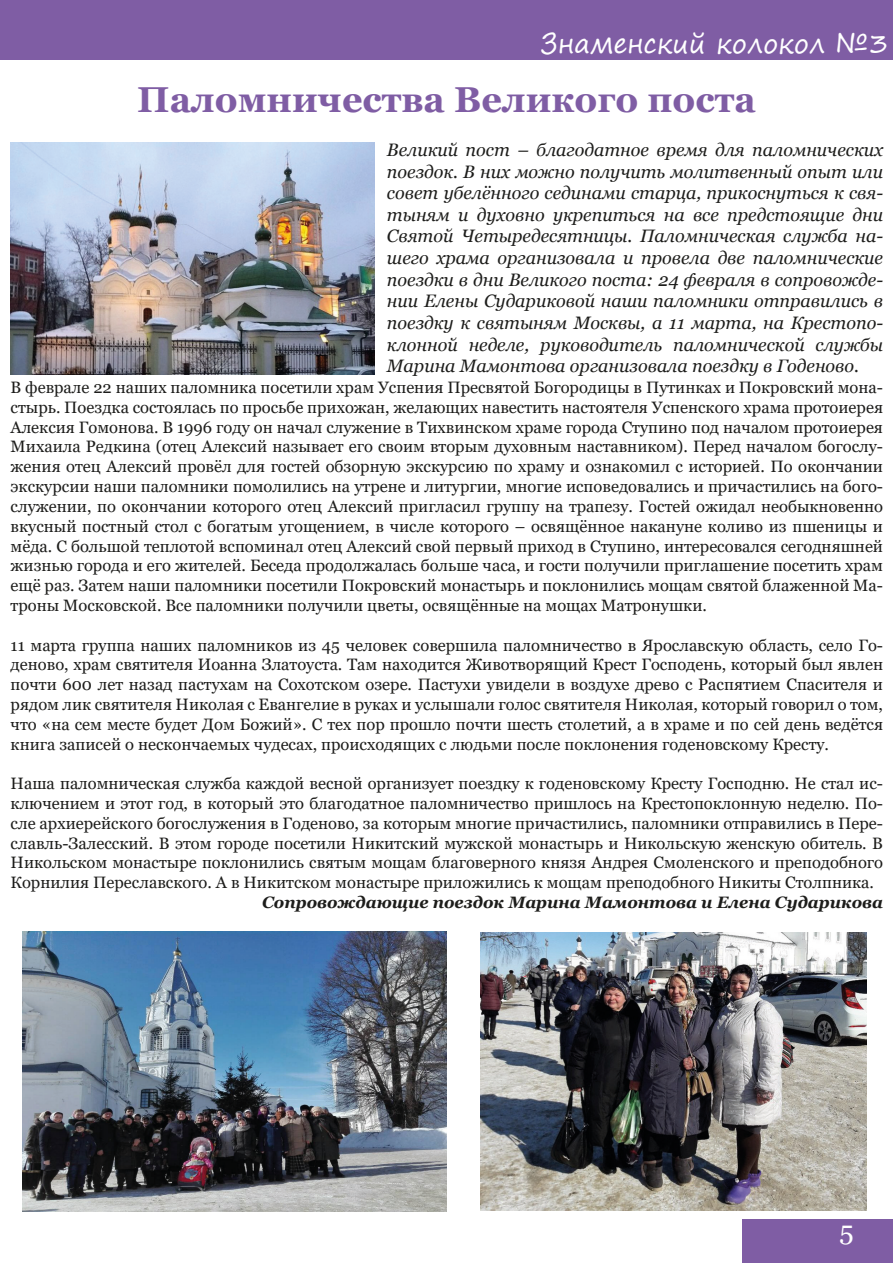
<style>
.page{position:relative;width:893px;height:1263px;background:#fff}
.page>*{position:absolute;margin:0;border:0;box-sizing:border-box;transform-origin:0 0}
.t1{font:700 36px "Georgia";color:#7f5da4}
.t2{font:27px "Segoe Print";color:#fff}
.t3{font:27px "Georgia";color:#fff}
.t4{font:italic 18px/21.6px "Georgia";color:#1d1d1b;text-align:justify}
.t5{font:16.5px/19.8px "Georgia";color:#1d1d1b;text-align:justify}
.t6{font:italic 700 16.5px "Georgia";color:#1d1d1b}
</style>
<div class="page">
<img style="left:11px;top:142px;width:363px;height:232px">
<img style="left:480px;top:933px;width:387px;height:277px">
<img style="left:23px;top:931px;width:423px;height:281px">
<div style="left:0;top:0;width:893px;height:60px;background:#7f5da4"></div>
<div style="left:742px;top:1219px;width:151px;height:44px;background:#7f5da4"></div>
<p class="t2" style="left:541px;top:19px;width:349px">Знаменский колокол №3</p>
<p class="t1" style="left:137px;top:77px;width:620px">Паломничества Великого поста</p>
<p class="t4" style="left:387px;top:139px;width:498px">Великий пост – благодатное время для паломнических поездок. В них можно получить молитвенный опыт или совет убелённого сединами старца, прикоснуться к свя&shy;тыням и духовно укрепиться на все предстоящие дни Святой Четыредесятницы. Паломническая служба на&shy;шего храма организовала и провела две паломнические поездки в дни Великого поста: 24 февраля в сопровожде&shy;нии Елены Судариковой наши паломники отправились в поездку к святыням Москвы, а 11 марта, на Крестопо&shy;клонной неделе, руководитель паломнической службы Марина Мамонтова организовала поездку в Годеново.</p>
<p class="t5" style="left:11px;top:378px;width:874px">В феврале 22 наших паломника посетили храм Успения Пресвятой Богородицы в Путинках и Покровский мона&shy;стырь. Поездка состоялась по просьбе прихожан, желающих навестить настоятеля Успенского храма протоиерея Алексия Гомонова. В 1996 году он начал служение в Тихвинском храме города Ступино под началом протоиерея Михаила Редкина (отец Алексий называет его своим вторым духовным наставником). Перед началом богослу&shy;жения отец Алексий провёл для гостей обзорную экскурсию по храму и ознакомил с историей. По окончании экскурсии наши паломники помолились на утрене и литургии, многие исповедовались и причастились на бого&shy;служении, по окончании которого отец Алексий пригласил группу на трапезу. Гостей ожидал необыкновенно вкусный постный стол с богатым угощением, в числе которого – освящённое накануне коливо из пшеницы и мёда. С большой теплотой вспоминал отец Алексий свой первый приход в Ступино, интересовался сегодняшней жизнью города и его жителей. Беседа продолжалась больше часа, и гости получили приглашение посетить храм ещё раз. Затем наши паломники посетили Покровский монастырь и поклонились мощам святой блаженной Ма&shy;троны Московской. Все паломники получили цветы, освящённые на мощах Матронушки.</p>
<p class="t5" style="left:11px;top:635px;width:874px">11 марта группа наших паломников из 45 человек совершила паломничество в Ярославскую область, село Го&shy;деново, храм святителя Иоанна Златоуста. Там находится Животворящий Крест Господень, который был явлен почти 600 лет назад пастухам на Сохотском озере. Пастухи увидели в воздухе древо с Распятием Спасителя и рядом лик святителя Николая с Евангелие в руках и услышали голос святителя Николая, который говорил о том, что «на сем месте будет Дом Божий». С тех пор прошло почти шесть столетий, а в храме и по сей день ведётся книга записей о нескончаемых чудесах, происходящих с людьми после поклонения годеновскому Кресту.</p>
<p class="t5" style="left:11px;top:774px;width:874px">Наша паломническая служба каждой весной организует поездку к годеновскому Кресту Господню. Не стал ис&shy;ключением и этот год, в который это благодатное паломничество пришлось на Крестопоклонную неделю. По&shy;сле архиерейского богослужения в Годеново, за которым многие причастились, паломники отправились в Пере&shy;славль-Залесский. В этом городе посетили Никитский мужской монастырь и Никольскую женскую обитель. В Никольском монастыре поклонились святым мощам благоверного князя Андрея Смоленского и преподобного Корнилия Переславского. А в Никитском монастыре приложились к мощам преподобного Никиты Столпника.</p>
<p class="t6" style="left:262px;top:891px;width:622px">Сопровождающие поездок Марина Мамонтова и Елена Сударикова</p>
<p class="t3" style="left:840px;top:1214px;width:16px">5</p>
</div>
